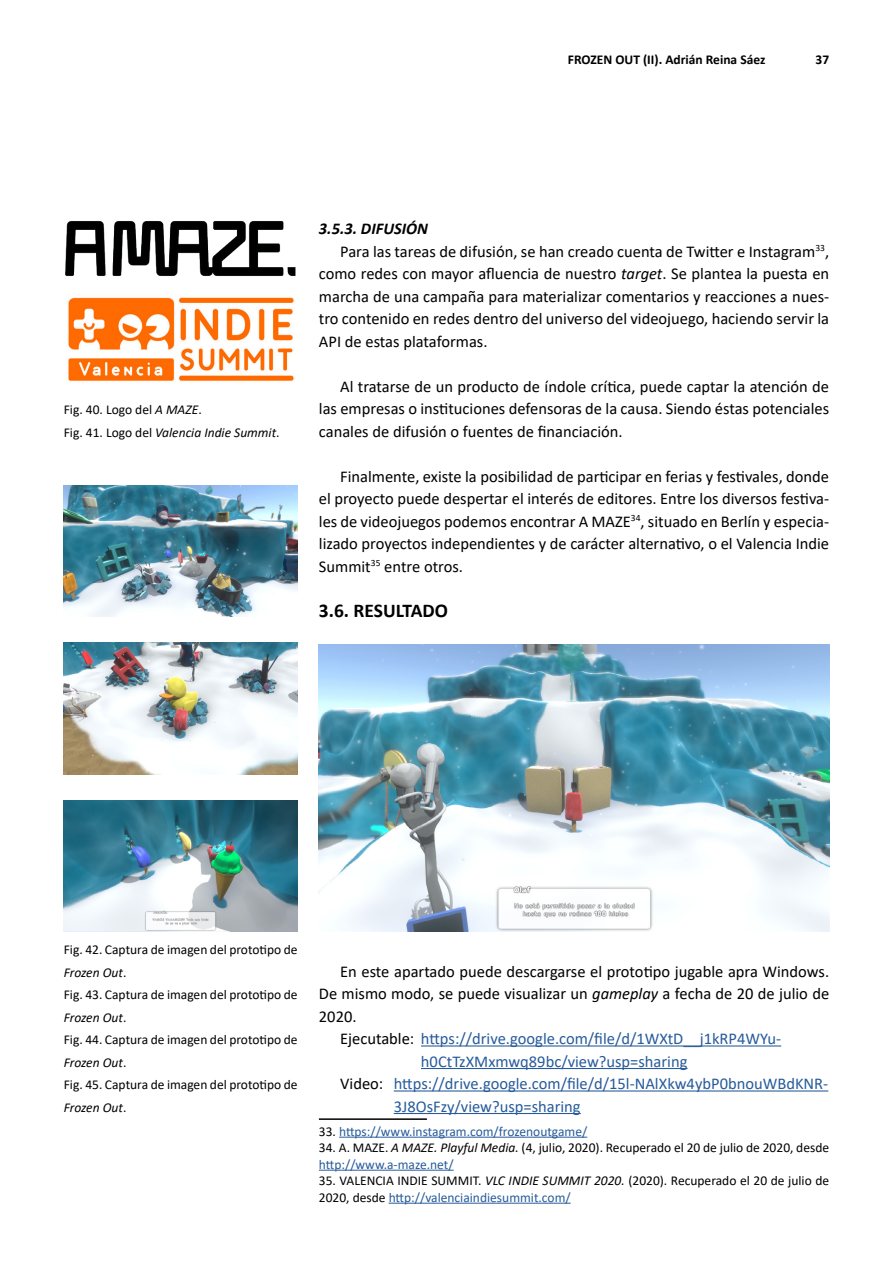
<style>
.page{position:relative;width:893px;height:1263px;background:#fff}
.page>*{position:absolute;margin:0;border:0;box-sizing:border-box;transform-origin:0 0}
.t1{font:700 19.5px "Calibri";color:#000}
.t2{font:16.5px/22.5px "Calibri";color:#000;text-align:justify}
.t3{font:16.5px/22.5px "Calibri";color:#275b9b}
.t4{font:italic 700 16.5px "Calibri";color:#000}
.t5{font:13.5px/22.5px "Calibri";color:#000}
.t6{font:13.5px "Calibri";color:#275b9b}
.t7{font:700 13.5px "Calibri";color:#000}
.s1{font-style:italic}
.s2{color:#000}
.s3{color:#275b9b}
</style>
<div class="page">
<hr style="left:319px;top:1118px;width:108px;height:2px;background:#000">
<hr style="left:339px;top:1137px;width:248px;height:1px;background:#275b9b">
<hr style="left:319px;top:1170px;width:135px;height:1px;background:#275b9b">
<hr style="left:389px;top:1203px;width:182px;height:1px;background:#275b9b">
<img style="left:65px;top:221px;width:231px;height:55px">
<img style="left:68px;top:297px;width:227px;height:84px">
<img style="left:64px;top:800px;width:233px;height:132px">
<img style="left:319px;top:645px;width:510px;height:287px">
<img style="left:64px;top:485px;width:234px;height:132px">
<img style="left:64px;top:643px;width:234px;height:131px">
<hr style="left:421px;top:1045px;width:360px;height:1px;background:#275b9b">
<hr style="left:421px;top:1068px;width:266px;height:1px;background:#275b9b">
<hr style="left:394px;top:1090px;width:434px;height:1px;background:#275b9b">
<hr style="left:394px;top:1113px;width:187px;height:1px;background:#275b9b">
<p class="t7" style="left:568px;top:50px;width:199px">FROZEN OUT (II). Adrián Reina Sáez</p>
<p class="t7" style="left:815px;top:50px;width:15px">37</p>
<p class="t5" style="left:64px;top:398px;width:217px">Fig. 40. Logo del <span class="s1">A MAZE</span>.<br>Fig. 41. Logo del <span class="s1">Valencia Indie Summit</span>.</p>
<p class="t4" style="left:319px;top:217px;width:111px">3.5.3. DIFUSIÓN</p>
<p class="t2" style="left:340px;top:239px;width:490px">Para las tareas de difusión, se han creado cuenta de Twitter e Instagram<sup>33</sup>,</p>
<p class="t2" style="left:319px;top:262px;width:512px">como redes con mayor afluencia de nuestro <span class="s1">target</span>. Se plantea la puesta en</p>
<p class="t2" style="left:319px;top:284px;width:512px">marcha de una campaña para materializar comentarios y reacciones a nues-</p>
<p class="t2" style="left:319px;top:307px;width:512px">tro contenido en redes dentro del universo del videojuego, haciendo servir la</p>
<p class="t2" style="left:319px;top:329px;width:170px">API de estas plataformas.</p>
<p class="t2" style="left:319px;top:374px;width:512px;text-indent:21px">Al tratarse de un producto de índole crítica, puede captar la atención de las empresas o instituciones defensoras de la causa. Siendo éstas potenciales canales de difusión o fuentes de financiación.</p>
<p class="t2" style="left:319px;top:464px;width:512px;text-indent:21px">Finalmente, existe la posibilidad de participar en ferias y festivales, donde el proyecto puede despertar el interés de editores. Entre los diversos festiva&shy;les de videojuegos podemos encontrar A MAZE<sup>34</sup>, situado en Berlín y especia&shy;lizado proyectos independientes y de carácter alternativo, o el Valencia Indie Summit<sup>35</sup> entre otros.</p>
<p class="t1" style="left:319px;top:596px;width:131px">3.6. RESULTADO</p>
<p class="t5" style="left:64px;top:938px;width:235px">Fig. 42. Captura de imagen del prototipo de<br><span class="s1">Frozen Out</span>.<br>Fig. 43. Captura de imagen del prototipo de<br><span class="s1">Frozen Out</span>.<br>Fig. 44. Captura de imagen del prototipo de<br><span class="s1">Frozen Out</span>.<br>Fig. 45. Captura de imagen del prototipo de<br><span class="s1">Frozen Out</span>.</p>
<p class="t2" style="left:340px;top:959px;width:490px">En este apartado puede descargarse el prototipo jugable apra Windows.</p>
<p class="t2" style="left:319px;top:982px;width:512px">De mismo modo, se puede visualizar un <span class="s1">gameplay</span> a fecha de 20 de julio de</p>
<p class="t2" style="left:319px;top:1004px;width:39px">2020.</p>
<p class="t3" style="left:340px;top:1027px;width:442px"><span class="s2">Ejecutable:</span> https://drive.google.com/file/d/1WXtD__j1kRP4WYu-</p>
<p class="t2" style="left:340px;top:1072px;width:45px">Video:</p>
<p class="t6" style="left:319px;top:1122px;width:270px"><span class="s2">33.</span> https://www.instagram.com/frozenoutgame/</p>
<p class="t5" style="left:319px;top:1139px;width:512px;line-height:16.5px">34. A. MAZE. <span class="s1">A MAZE. Playful Media.</span> (4, julio, 2020). Recuperado el 20 de julio de 2020, desde <span class="s3">http://www.a-maze.net/</span></p>
<p class="t5" style="left:319px;top:1172px;width:512px;line-height:16.5px">35. VALENCIA INDIE SUMMIT. <span class="s1">VLC INDIE SUMMIT 2020.</span> (2020). Recuperado el 20 de julio de<br>2020, desde <span class="s3">http://valenciaindiesummit.com/</span></p>
<p class="t3" style="left:394px;top:1049px;width:436px;text-indent:27px">h0CtTzXMxmwq89bc/view?usp=sharing https://drive.google.com/file/d/15l-NAlXkw4ybP0bnouWBdKNR-<br>3J8OsFzy/view?usp=sharing</p>
</div>
